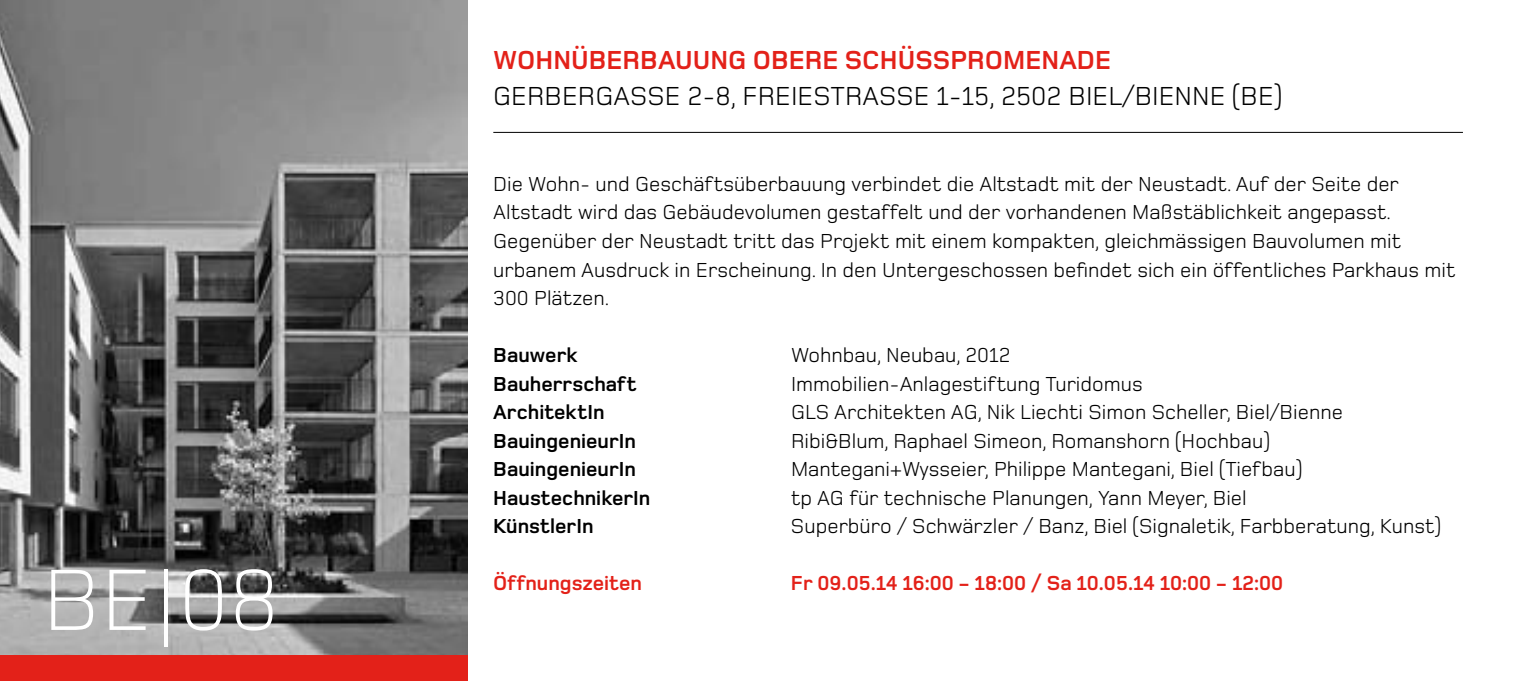
<style>
.page{position:relative;width:1531px;height:681px;background:#fff}
.page>*{position:absolute;margin:0;border:0;box-sizing:border-box;transform-origin:0 0}
.t1{font:300 90px "Foundry Monoline";color:#fff}
.t2{font:27px "Foundry Monoline";color:#000}
.t3{font:700 27px "Foundry Monoline";color:#e32119}
.t4{font:21px/28.5px "Foundry Monoline";color:#000}
.t5{font:700 21px "Foundry Monoline";color:#000}
.t6{font:700 21px "Foundry Monoline";color:#e32119}
</style>
<div class="page">
<img style="left:0;top:0;width:468px;height:655px">
<div style="left:0;top:655px;width:468px;height:25px;background:#e32119"></div>
<hr style="left:493px;top:132px;width:970px;height:1px;background:#000">
<h1 class="t1" style="left:43px;top:551px;width:238px">BE|08</h1>
<p class="t3" style="left:493px;top:46px;width:619px">WOHNÜBERBAUUNG OBERE SCHÜSSPROMENADE</p>
<p class="t2" style="left:493px;top:82px;width:790px">GERBERGASSE 2-8, FREIESTRASSE 1-15, 2502 BIEL/BIENNE (BE)</p>
<p class="t4" style="left:493px;top:171px;width:964px">Die Wohn- und Geschäftsüberbauung verbindet die Altstadt mit der Neustadt. Auf der Seite der Altstadt wird das Gebäudevolumen gestaffelt und der vorhandenen Maßstäblichkeit angepasst.<br>Gegenüber der Neustadt tritt das Projekt mit einem kompakten, gleichmässigen Bauvolumen mit urbanem Ausdruck in Erscheinung. In den Untergeschossen befindet sich ein öffentliches Parkhaus mit 300 Plätzen.</p>
<p class="t5" style="left:493px;top:344px;width:86px">Bauwerk</p>
<p class="t4" style="left:791px;top:342px;width:221px">Wohnbau, Neubau, 2012</p>
<p class="t5" style="left:493px;top:372px;width:145px">Bauherrschaft</p>
<p class="t4" style="left:791px;top:370px;width:353px">Immobilien-Anlagestiftung Turidomus</p>
<p class="t5" style="left:493px;top:401px;width:113px">ArchitektIn</p>
<p class="t4" style="left:791px;top:399px;width:553px">GLS Architekten AG, Nik Liechti Simon Scheller, Biel/Bienne</p>
<p class="t5" style="left:493px;top:429px;width:144px">BauingenieurIn</p>
<p class="t4" style="left:791px;top:427px;width:480px">Ribi&amp;Blum, Raphael Simeon, Romanshorn (Hochbau)</p>
<p class="t5" style="left:493px;top:458px;width:144px">BauingenieurIn</p>
<p class="t4" style="left:791px;top:456px;width:512px">Mantegani+Wysseier, Philippe Mantegani, Biel (Tiefbau)</p>
<p class="t5" style="left:493px;top:486px;width:159px">HaustechnikerIn</p>
<p class="t4" style="left:791px;top:484px;width:457px">tp AG für technische Planungen, Yann Meyer, Biel</p>
<p class="t5" style="left:493px;top:515px;width:102px">KünstlerIn</p>
<p class="t4" style="left:791px;top:513px;width:651px">Superbüro / Schwärzler / Banz, Biel (Signaletik, Farbberatung, Kunst)</p>
<p class="t6" style="left:493px;top:572px;width:150px">Öffnungszeiten</p>
<p class="t6" style="left:791px;top:572px;width:494px">Fr 09.05.14 16:00 - 18:00 / Sa 10.05.14 10:00 - 12:00</p>
</div>
